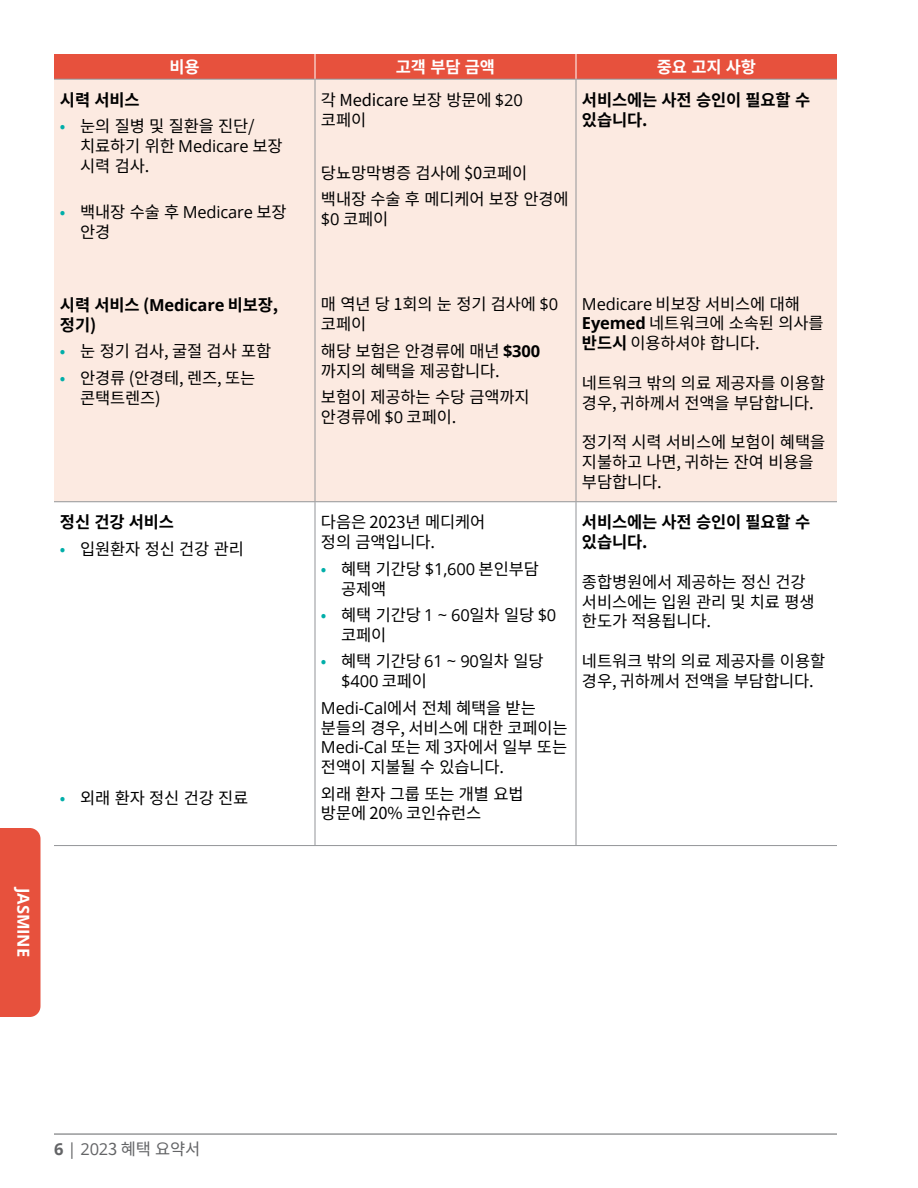
<style>
.page{position:relative;width:918px;height:1188px;background:#fff}
.page>*{position:absolute;margin:0;border:0;box-sizing:border-box;transform-origin:0 0}
.t1{font:16.5px/19.8px "Noto Sans CJ Kkr";letter-spacing:-.01em;color:#000}
.t2{font:700 16.5px/19.8px "Noto Sans CJ Kkr";letter-spacing:-.01em;color:#000}
.t3{font:700 16.5px "Noto Sans CJ Kkr";letter-spacing:-.01em;color:#fff}
.t4{font:16.5px "Noto Sans CJ Kkr";color:#636466}
.t5{font:700 16.5px "Open Sans";letter-spacing:-.01em;color:#fff}
.t6{font:16.5px "Open Sans";color:#000}
.s1{color:#00aea9}
.s2{font-family:"Open Sans"}
.s3{font-family:"Open Sans";font-weight:700}
.s4{font-weight:700}
.s5{font-family:"Noto Sans CJ Kkr"}
</style>
<div class="page">
<hr style="left:54px;top:1134px;width:783px;height:1px;background:#636466">
<div style="left:0;top:828px;width:40px;height:189px;background:#e7513d"></div>
<div style="left:54px;top:80px;width:783px;height:421px;background:#fceae1"></div>
<hr style="left:315px;top:80px;width:1px;height:421px;background:#939598">
<hr style="left:576px;top:80px;width:1px;height:421px;background:#939598">
<hr style="left:54px;top:501px;width:261px;height:1px;background:#939598">
<hr style="left:315px;top:501px;width:261px;height:1px;background:#939598">
<hr style="left:315px;top:502px;width:1px;height:343px;background:#939598">
<hr style="left:576px;top:501px;width:261px;height:1px;background:#939598">
<hr style="left:576px;top:502px;width:1px;height:343px;background:#939598">
<hr style="left:54px;top:845px;width:261px;height:1px;background:#939598">
<hr style="left:315px;top:845px;width:261px;height:1px;background:#939598">
<hr style="left:576px;top:845px;width:261px;height:1px;background:#939598">
<hr style="left:54px;top:79px;width:261px;height:1px;background:#939598">
<hr style="left:315px;top:79px;width:261px;height:1px;background:#939598">
<hr style="left:576px;top:79px;width:261px;height:1px;background:#939598">
<div style="left:54px;top:54px;width:783px;height:25px;background:#e7513d"></div>
<p class="t5" style="left:35px;top:888px;width:70px;rotate:90deg">JASMINE</p>
<p class="t3" style="left:169px;top:58px;width:32px">비용</p>
<p class="t3" style="left:396px;top:58px;width:101px">고객 부담 금액</p>
<p class="t3" style="left:657px;top:58px;width:101px">중요 고지 사항</p>
<p class="t2" style="left:60px;top:90px;width:81px">시력 서비스</p>
<p class="t1" style="left:80px;top:117px;width:204px;text-indent:-20px"><span class="s1">•</span> 눈의 질병 및 질환을 진단/ 치료하기 위한 <span class="s2">Medicare</span> 보장 시력 검사.</p>
<p class="t1" style="left:80px;top:203px;width:208px;text-indent:-20px"><span class="s1">•</span> 백내장 수술 후 <span class="s2">Medicare</span> 보장 안경</p>
<p class="t1" style="left:321px;top:90px;width:203px">각 Medicare 보장 방문에 <span class="s2">$20 </span>코페이</p>
<p class="t1" style="left:321px;top:160px;width:249px;line-height:26.5px">당뇨망막병증 검사에 $0코페이 백내장 수술 후 메디케어 보장 안경에</p>
<p class="t1" style="left:321px;top:209px;width:69px"><span class="s2">$0</span> 코페이</p>
<p class="t2" style="left:582px;top:90px;width:230px">서비스에는 사전 승인이 필요할 수 있습니다.</p>
<p class="t2" style="left:60px;top:295px;width:220px">시력 서비스 (<span class="s2">Medicare</span> 비보장, 정기)</p>
<p class="t1" style="left:60px;top:342px;width:213px"><span class="s1">•</span> 눈 정기 검사, 굴절 검사 포함</p>
<p class="t1" style="left:80px;top:368px;width:177px;text-indent:-20px"><span class="s1">•</span> 안경류 (안경테, 렌즈, 또는 콘택트렌즈)</p>
<p class="t1" style="left:321px;top:295px;width:239px">매 역년 당 1회의 눈 정기 검사에 <span class="s2">$0 </span>코페이</p>
<p class="t1" style="left:321px;top:341px;width:221px">해당 보험은 안경류에 매년 <span class="s3">$300 </span>까지의 혜택을 제공합니다.</p>
<p class="t1" style="left:321px;top:387px;width:210px">보험이 제공하는 수당 금액까지 안경류에 <span class="s2">$0</span> 코페이.</p>
<p class="t1" style="left:582px;top:294px;width:243px"><span class="s2">Medicare</span> 비보장 서비스에 대해<br><span class="s3">Eyemed</span> 네트워크에 소속된 의사를 <span class="s4">반드시</span> 이용하셔야 합니다.</p>
<p class="t1" style="left:582px;top:373px;width:245px">네트워크 밖의 의료 제공자를 이용할 경우, 귀하께서 전액을 부담합니다.</p>
<p class="t1" style="left:582px;top:433px;width:245px">정기적 시력 서비스에 보험이 혜택을 지불하고 나면, 귀하는 잔여 비용을 부담합니다.</p>
<p class="t2" style="left:60px;top:513px;width:116px">정신 건강 서비스</p>
<p class="t1" style="left:60px;top:539px;width:185px"><span class="s1">•</span> 입원환자 정신 건강 관리</p>
<p class="t1" style="left:60px;top:789px;width:190px"><span class="s1">•</span> 외래 환자 정신 건강 진료</p>
<p class="t1" style="left:321px;top:513px;width:166px">다음은 2023년 메디케어 정의 금액입니다.</p>
<p class="t1" style="left:341px;top:559px;width:199px;text-indent:-20px"><span class="s1">•</span> 혜택 기간당 <span class="s2">$1,600</span> 본인부담 공제액</p>
<p class="t1" style="left:341px;top:605px;width:217px;text-indent:-20px"><span class="s1">•</span> 혜택 기간당 <span class="s2">1 ~ 60</span>일차 일당 <span class="s2">$0 </span>코페이</p>
<p class="t1" style="left:321px;top:652px;width:224px"><span class="s1">•</span> 혜택 기간당 <span class="s2">61 ~ 90</span>일차 일당</p>
<p class="t6" style="left:341px;top:670px;width:87px">$400 <span class="s5">코페이</span></p>
<p class="t1" style="left:321px;top:698px;width:248px"><span class="s2">Medi-Cal</span>에서 전체 혜택을 받는 분들의 경우, 서비스에 대한 코페이는<br><span class="s2">Medi-Cal</span> 또는 제 <span class="s2">3</span>자에서 일부 또는 전액이 지불될 수 있습니다.</p>
<p class="t1" style="left:321px;top:784px;width:204px">외래 환자 그룹 또는 개별 요법 방문에 20% 코인슈런스</p>
<p class="t2" style="left:582px;top:513px;width:230px">서비스에는 사전 승인이 필요할 수 있습니다.</p>
<p class="t1" style="left:582px;top:572px;width:234px">종합병원에서 제공하는 정신 건강 서비스에는 입원 관리 및 치료 평생 한도가 적용됩니다.</p>
<p class="t1" style="left:582px;top:651px;width:245px">네트워크 밖의 의료 제공자를 이용할 경우, 귀하께서 전액을 부담합니다.</p>
<p class="t4" style="left:54px;top:1140px;width:148px"><span class="s3">6</span> <span class="s2">| 202</span>3 혜택 요약서</p>
</div>
